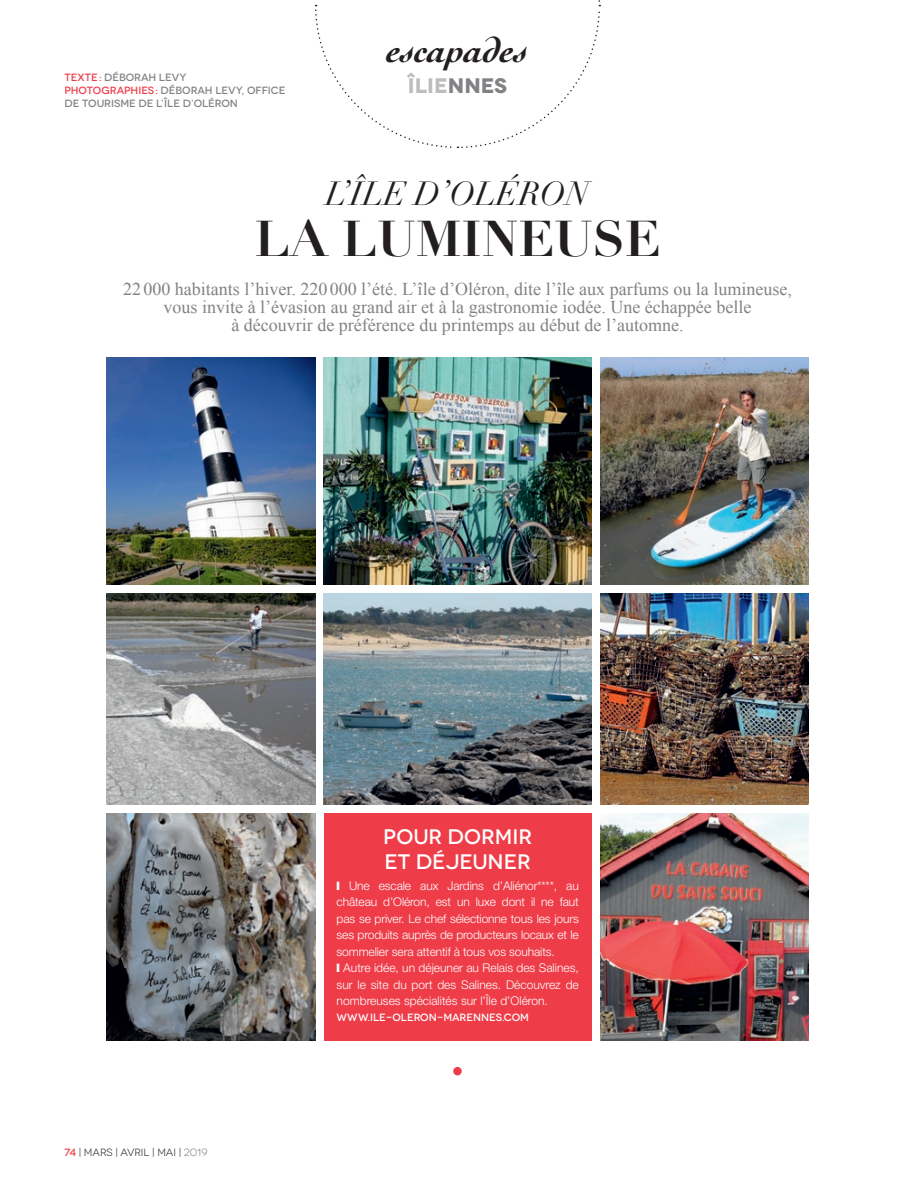
<style>
.page{position:relative;width:915px;height:1191px;background:#fff}
.page>*{position:absolute;margin:0;border:0;box-sizing:border-box;transform-origin:0 0}
.t1{font:700 49.5px "Didot LT Std";color:#231f20}
.t2{font:italic 700 36px "Cochin LT Std";color:#231f20}
.t3{font:italic 33px "Didot LT Std";color:#231f20}
.t4{font:500 21px/25.2px "Novecentowide";color:#fff}
.t5{font:700 21px "Novecentowide";color:#bcbdc0}
.t6{font:18px/18px "Times New Roman";color:#808285;text-align:center}
.t7{font:300 12px/16.5px "Helvetica Neue LT Std";letter-spacing:-.01em;color:#fff}
.t8{font:500 10.5px/12.6px "Novecentowide";color:#808285}
.t9{font:500 10.5px "Novecentowide";color:#fff}
.t10{font:10.5px "Novecentowide";letter-spacing:-.01em;color:#231f20}
.s1{color:#ee3d49}
.s2{color:#808285}
.s3{font-weight:500;color:#ee3d49}
</style>
<div class="page">
<svg style="left:315px;top:0;width:285px;height:149px"></svg>
<div style="left:453px;top:1067px;width:8px;height:8px;background:#ee3d49;border-radius:50%"></div>
<img style="left:106px;top:357px;width:209px;height:227px">
<img style="left:600px;top:357px;width:208px;height:227px">
<img style="left:324px;top:357px;width:267px;height:227px">
<img style="left:106px;top:813px;width:209px;height:227px">
<img style="left:600px;top:813px;width:208px;height:227px">
<img style="left:106px;top:593px;width:209px;height:211px">
<img style="left:600px;top:593px;width:208px;height:211px">
<img style="left:324px;top:593px;width:267px;height:211px">
<div style="left:324px;top:813px;width:267px;height:227px;background:#ee3d49"></div>
<p class="t8" style="left:65px;top:72px;width:222px"><span class="s1">TEXTE :</span> DÉBORAH LEVY<br><span class="s1">PHOTOGRAPHIES :</span> DÉBORAH LEVY, OFFICE<br>DE TOURISME DE L’ÎLE D’OLÉRON</p>
<h2 class="t2" style="left:386px;top:29px;width:143px">escapades</h2>
<h3 class="t5" style="left:407px;top:72px;width:101px">ÎLIE<span class="s2">NNES</span></h3>
<h3 class="t3" style="left:326px;top:173px;width:265px">L’ÎLE D’OLÉRON</h3>
<h1 class="t1" style="left:254px;top:208px;width:408px">LA LUMINEUSE</h1>
<p class="t6" style="left:123px;top:279px;width:670px">22000 habitants l’hiver. 220 000 l’été. L’île d’Oléron, dite l’île aux parfums ou la lumineuse, vous invite à l’évasion au grand air et à la gastronomie iodée. Une échappée belle<br>à découvrir de préférence du printemps au début de l’automne.</p>
<p class="t10" style="left:65px;top:1146px;width:144px"><span class="s3">74</span> | MARS | AVRIL | MAI | <span class="s2">2019</span></p>
<h3 class="t4" style="left:383px;top:824px;width:150px">POUR DORMIR<br>ET DÉJEUNER</h3>
<p class="t7" style="left:336px;top:877px;width:243px">❙ Une escale aux Jardins d’Aliénor****, au château d’Oléron, est un luxe dont il ne faut pas se priver. Le chef sélectionne tous les jours ses produits auprès de producteurs locaux et le sommelier sera attentif à tous vos souhaits.<br>❙ Autre idée, un déjeuner au Relais des Salines, sur le site du port des Salines. Découvrez de nombreuses spécialités sur l’Île d’Oléron.</p>
<p class="t9" style="left:336px;top:1011px;width:194px">WWW.ILE-OLERON-MARENNES.COM</p>
</div>
